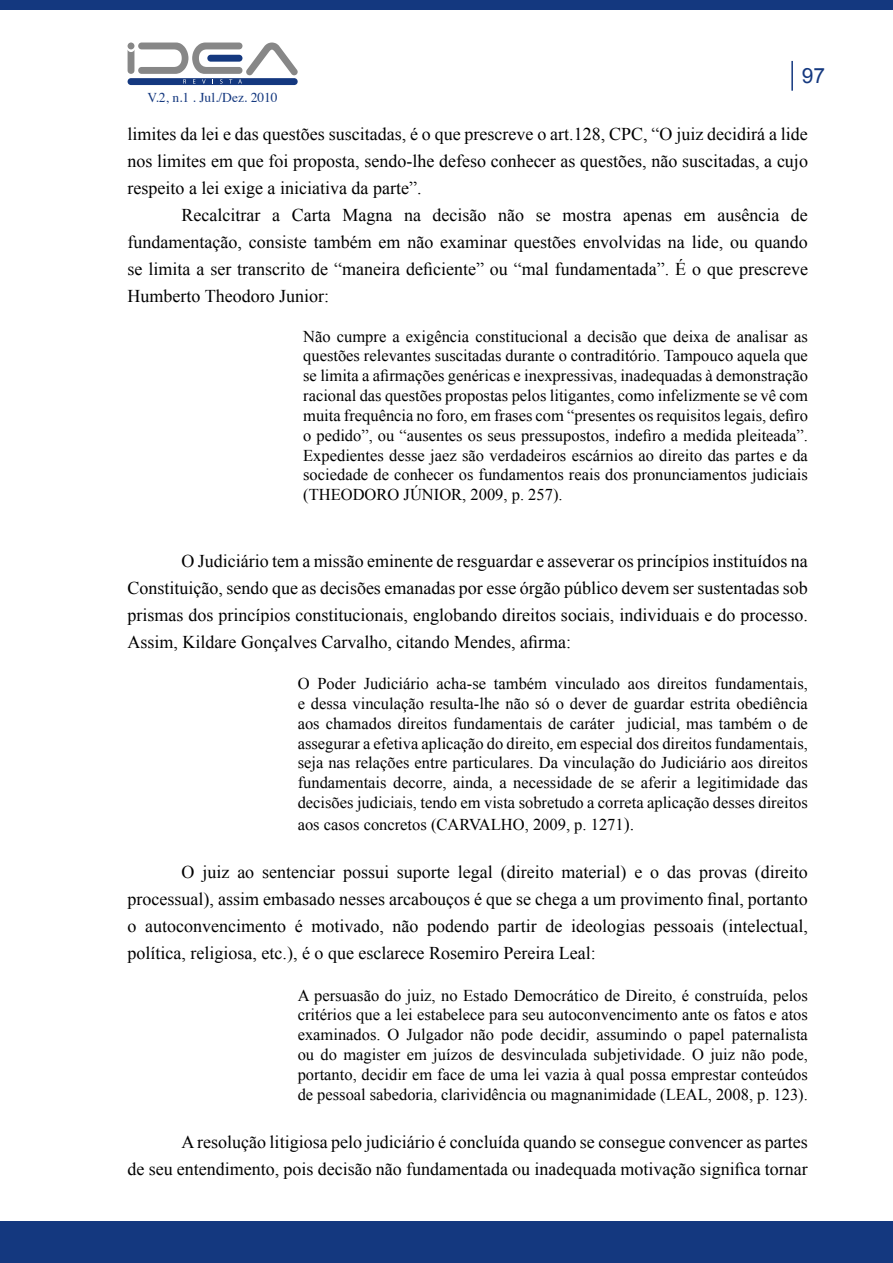
<style>
.page{position:relative;width:893px;height:1263px;background:#fff}
.page>*{position:absolute;margin:0;border:0;box-sizing:border-box;transform-origin:0 0}
.t1{font:21px "Arial";color:#14387f}
.t2{font:18px/27px "Times New Roman";color:#000;text-align:justify}
.t3{font:16.5px/19.8px "Times New Roman";color:#000;text-align:justify}
.t4{font:13.5px "Times";color:#14387f}
.s1{font-size:18px}
</style>
<div class="page">
<svg style="left:128px;top:43px;width:170px;height:42px"></svg>
<hr style="left:791px;top:61px;width:2px;height:30px;background:#14387f">
<div style="left:0;top:1221px;width:893px;height:42px;background:#14387f"></div>
<div style="left:0;top:0;width:893px;height:10px;background:#14387f"></div>
<p class="t1" style="left:802px;top:62px;width:25px">97</p>
<p class="t4" style="left:147px;top:84px;width:132px">V.2, n.1 . Jul./Dez. 2010</p>
<p class="t2" style="left:128px;top:120px;width:682px">limites da lei e das questões suscitadas, é o que prescreve o art.128, CPC, “O juiz decidirá a lide nos limites em que foi proposta, sendo-lhe defeso conhecer as questões, não suscitadas, a cujo respeito a lei exige a iniciativa da parte”.</p>
<p class="t2" style="left:128px;top:201px;width:682px;text-indent:54px">Recalcitrar a Carta Magna na decisão não se mostra apenas em ausência de fundamentação, consiste também em não examinar questões envolvidas na lide, ou quando se limita a ser transcrito de “maneira deficiente” ou “mal fundamentada”. É o que prescreve Humberto Theodoro Junior:</p>
<p class="t3" style="left:303px;top:326px;width:506px">Não cumpre a exigência constitucional a decisão que deixa de analisar as questões relevantes suscitadas durante o contraditório. Tampouco aquela que se limita a afirmações genéricas e inexpressivas, inadequadas à demonstração racional das questões propostas pelos litigantes, como infelizmente se vê com muita frequência no foro, em frases com “presentes os requisitos legais, defiro o pedido”, ou “ausentes os seus pressupostos, indefiro a medida pleiteada”.<br>Expedientes desse jaez são verdadeiros escárnios ao direito das partes e da sociedade de conhecer os fundamentos reais dos pronunciamentos judiciais (THEODORO JÚNIOR, 2009, p. 257).</p>
<p class="t2" style="left:128px;top:547px;width:682px;text-indent:54px">O Judiciário tem a missão eminente de resguardar e asseverar os princípios instituídos na Constituição, sendo que as decisões emanadas por esse órgão público devem ser sustentadas sob prismas dos princípios constitucionais, englobando direitos sociais, individuais e do processo.<br>Assim, Kildare Gonçalves Carvalho, citando Mendes, afirma:</p>
<p class="t3" style="left:298px;top:673px;width:512px">O Poder Judiciário acha-se também vinculado aos direitos fundamentais, e dessa vinculação resulta-lhe não só o dever de guardar estrita obediência aos chamados direitos fundamentais de caráter judicial, mas também o de assegurar a efetiva aplicação do direito, em especial dos direitos fundamentais, seja nas relações entre particulares. Da vinculação do Judiciário aos direitos fundamentais decorre, ainda, a necessidade de se aferir a legitimidade das decisões judiciais, tendo em vista sobretudo a correta aplicação desses direitos</p>
<p class="t3" style="left:298px;top:814px;width:338px">aos casos concretos (CARVALHO, 2009, p. 1271<span class="s1">).</span></p>
<p class="t2" style="left:128px;top:858px;width:682px;text-indent:54px">O juiz ao sentenciar possui suporte legal (direito material) e o das provas (direito processual), assim embasado nesses arcabouços é que se chega a um provimento final, portanto o autoconvencimento é motivado, não podendo partir de ideologias pessoais (intelectual, política, religiosa, etc.), é o que esclarece Rosemiro Pereira Leal:</p>
<p class="t3" style="left:298px;top:985px;width:512px">A persuasão do juiz, no Estado Democrático de Direito, é construída, pelos critérios que a lei estabelece para seu autoconvencimento ante os fatos e atos examinados. O Julgador não pode decidir, assumindo o papel paternalista ou do magister em juízos de desvinculada subjetividade. O juiz não pode, portanto, decidir em face de uma lei vazia à qual possa emprestar conteúdos de pessoal sabedoria, clarividência ou magnanimidade (LEAL, 2008, p. 123).</p>
<p class="t2" style="left:128px;top:1128px;width:682px;text-align:right">A resolução litigiosa pelo judiciário é concluída quando se consegue convencer as partes<br>de seu entendimento, pois decisão não fundamentada ou inadequada motivação significa tornar</p>
</div>
